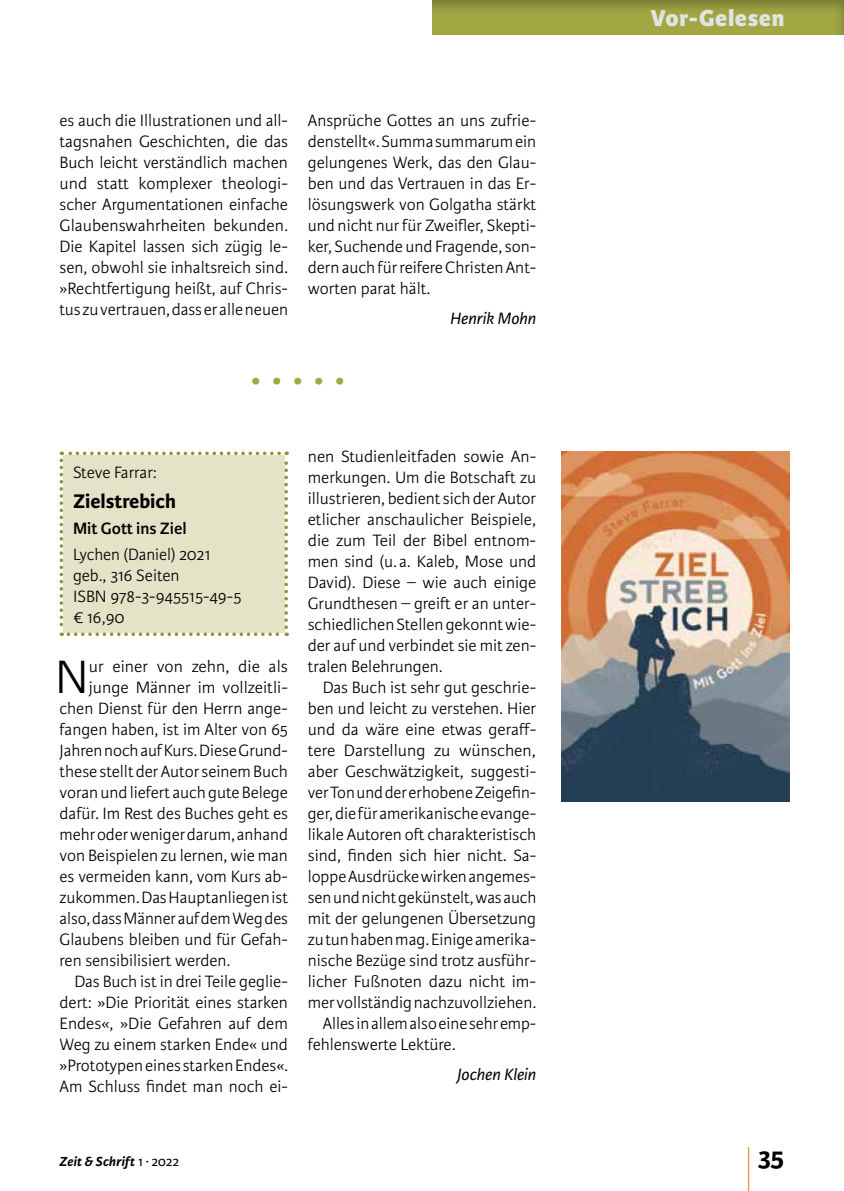
<style>
.page{position:relative;width:844px;height:1191px;background:#fff}
.page>*{position:absolute;margin:0;border:0;box-sizing:border-box;transform-origin:0 0}
.t1{font:300 59.5px "Karmina Sans Basic";color:#df7427;scale:.29 1}
.t2{font:300 49.88px "Karmina Sans Basic";color:#000}
.t3{font:300 28px "Karmina Sans Basic";color:#a2a744}
.t4{font:700 28px "Karmina Sans Basic";color:#000}
.t5{font:800 24.5px "Karmina Sans Basic";letter-spacing:.025em;color:#e2e3e4}
.t6{font:700 21px "Karmina Sans Basic";color:#000}
.t7{font:300 17.5px/21px "Karmina Sans Basic";color:#000;text-align:justify}
.t8{font:italic 17.5px "Karmina Sans Basic";color:#000}
.t9{font:600 17.5px "Karmina Sans Basic";color:#000}
.t10{font:italic 700 14px "Karmina Sans Basic";letter-spacing:.015em;color:#000}
.s1{font-weight:400;font-style:normal}
</style>
<div class="page">
<div style="left:430px;top:0;width:413px;height:35px;background:#000;opacity:.3"></div>
<div style="left:60px;top:451px;width:228px;height:185px;background:#e4e2c7"></div>
<img style="left:561px;top:451px;width:228px;height:351px">
<p class="t7" style="left:60px;top:110px;width:230px">es auch die Illustrationen und all&shy;tagsnahen Geschichten, die das Buch leicht verständlich machen und statt komplexer theologi&shy;scher Argumentationen einfache Glaubenswahrheiten bekunden.<br>Die Kapitel lassen sich zügig le&shy;sen, obwohl sie inhaltsreich sind. »Rechtfertigung heißt, auf Chris&shy;tus zu vertrauen, dass er alle neuen</p>
<p class="t7" style="left:308px;top:110px;width:230px">Ansprüche Gottes an uns zufrie&shy;denstellt«. Summa summarum ein gelungenes Werk, das den Glau&shy;ben und das Vertrauen in das Er&shy;lösungswerk von Golgatha stärkt und nicht nur für Zweifler, Skepti&shy;ker, Suchende und Fragende, son&shy;dern auch für reifere Christen Ant&shy;worten parat hält.</p>
<p class="t8" style="left:450px;top:309px;width:88px">Henrik Mohn</p>
<h3 class="t3" style="left:251px;top:366px;width:95px">• • • • •</h3>
<p class="t7" style="left:73px;top:462px;width:85px">Steve Farrar:</p>
<p class="t6" style="left:73px;top:489px;width:104px">Zielstrebich</p>
<p class="t9" style="left:73px;top:518px;width:115px">Mit Gott ins Ziel</p>
<p class="t7" style="left:73px;top:544px;width:170px;text-align:left">Lychen (Daniel) 2021 geb., 316 Seiten<br>ISBN 978-3-945515-49-5 € 16,90</p>
<h2 class="t2" style="left:55px;top:650px;width:35px">N</h2>
<p class="t7" style="left:89px;top:656px;width:200px">ur einer von zehn, die als</p>
<p class="t7" style="left:89px;top:677px;width:201px">junge Männer im vollzeitli-</p>
<p class="t7" style="left:60px;top:698px;width:230px">chen Dienst für den Herrn ange-</p>
<p class="t7" style="left:60px;top:719px;width:230px">fangen haben, ist im Alter von 65</p>
<p class="t7" style="left:60px;top:740px;width:230px">Jahren noch auf Kurs. Diese Grund-</p>
<p class="t7" style="left:60px;top:761px;width:230px">these stellt der Autor seinem Buch</p>
<p class="t7" style="left:60px;top:782px;width:230px">voran und liefert auch gute Belege</p>
<p class="t7" style="left:60px;top:803px;width:230px">dafür. Im Rest des Buches geht es</p>
<p class="t7" style="left:60px;top:824px;width:230px">mehr oder weniger darum, anhand</p>
<p class="t7" style="left:60px;top:845px;width:230px">von Beispielen zu lernen, wie man</p>
<p class="t7" style="left:60px;top:866px;width:230px">es vermeiden kann, vom Kurs ab-</p>
<p class="t7" style="left:60px;top:887px;width:230px">zukommen. Das Hauptanliegen ist</p>
<p class="t7" style="left:60px;top:908px;width:230px">also, dass Männer auf dem Weg des</p>
<p class="t7" style="left:60px;top:929px;width:230px">Glaubens bleiben und für Gefah-</p>
<p class="t7" style="left:60px;top:950px;width:172px">ren sensibilisiert werden.</p>
<p class="t7" style="left:74px;top:971px;width:215px">Das Buch ist in drei Teile geglie-</p>
<p class="t7" style="left:60px;top:992px;width:230px">dert: »Die Priorität eines starken</p>
<p class="t7" style="left:60px;top:1013px;width:230px">Endes«, »Die Gefahren auf dem</p>
<p class="t7" style="left:60px;top:1034px;width:230px">Weg zu einem starken Ende« und</p>
<p class="t7" style="left:60px;top:1055px;width:230px">»Prototypen eines starken Endes«.</p>
<p class="t7" style="left:60px;top:1076px;width:230px">Am Schluss findet man noch ei-</p>
<p class="t7" style="left:308px;top:446px;width:230px">nen Studienleitfaden sowie An&shy;merkungen. Um die Botschaft zu illustrieren, bedient sich der Autor etlicher anschaulicher Beispiele, die zum Teil der Bibel entnom&shy;men sind (u. a. Kaleb, Mose und David). Diese – wie auch einige Grundthesen – greift er an unter&shy;schiedlichen Stellen gekonnt wie&shy;der auf und verbindet sie mit zen&shy;tralen Belehrungen.</p>
<p class="t7" style="left:322px;top:677px;width:215px">Das Buch ist sehr gut geschrie-</p>
<p class="t7" style="left:308px;top:698px;width:230px">ben und leicht zu verstehen. Hier</p>
<p class="t7" style="left:308px;top:719px;width:230px">und da wäre eine etwas geraff-</p>
<p class="t7" style="left:308px;top:740px;width:230px">tere Darstellung zu wünschen,</p>
<p class="t7" style="left:308px;top:761px;width:230px">aber Geschwätzigkeit, suggesti-</p>
<p class="t7" style="left:308px;top:782px;width:230px">ver Ton und der erhobene Zeigefin-</p>
<p class="t7" style="left:308px;top:803px;width:230px">ger, die für amerikanische evange-</p>
<p class="t7" style="left:308px;top:824px;width:230px">likale Autoren oft charakteristisch</p>
<p class="t7" style="left:308px;top:845px;width:230px">sind, finden sich hier nicht. Sa-</p>
<p class="t7" style="left:308px;top:866px;width:230px">loppe Ausdrücke wirken angemes-</p>
<p class="t7" style="left:308px;top:887px;width:230px">sen und nicht gekünstelt, was auch</p>
<p class="t7" style="left:308px;top:908px;width:230px">mit der gelungenen Übersetzung</p>
<p class="t7" style="left:308px;top:929px;width:230px">zu tun haben mag. Einige amerika-</p>
<p class="t7" style="left:308px;top:950px;width:230px">nische Bezüge sind trotz ausführ-</p>
<p class="t7" style="left:308px;top:971px;width:230px">licher Fußnoten dazu nicht im-</p>
<p class="t7" style="left:308px;top:992px;width:230px">mer vollständig nachzuvollziehen.</p>
<p class="t7" style="left:322px;top:1013px;width:215px">Alles in allem also eine sehr emp-</p>
<p class="t7" style="left:308px;top:1034px;width:149px">fehlenswerte Lektüre.</p>
<p class="t8" style="left:457px;top:1065px;width:80px">Jochen Klein</p>
<h3 class="t5" style="left:650px;top:4px;width:135px">Vor-Gelesen</h3>
<h1 class="t1" style="left:746px;top:1140px;width:17px">|</h1>
<p class="t10" style="left:60px;top:1153px;width:121px">Zeit &amp; Schrift <span class="s1">1 ∙ 2022</span></p>
<h3 class="t4" style="left:758px;top:1141px;width:28px">35</h3>
</div>
